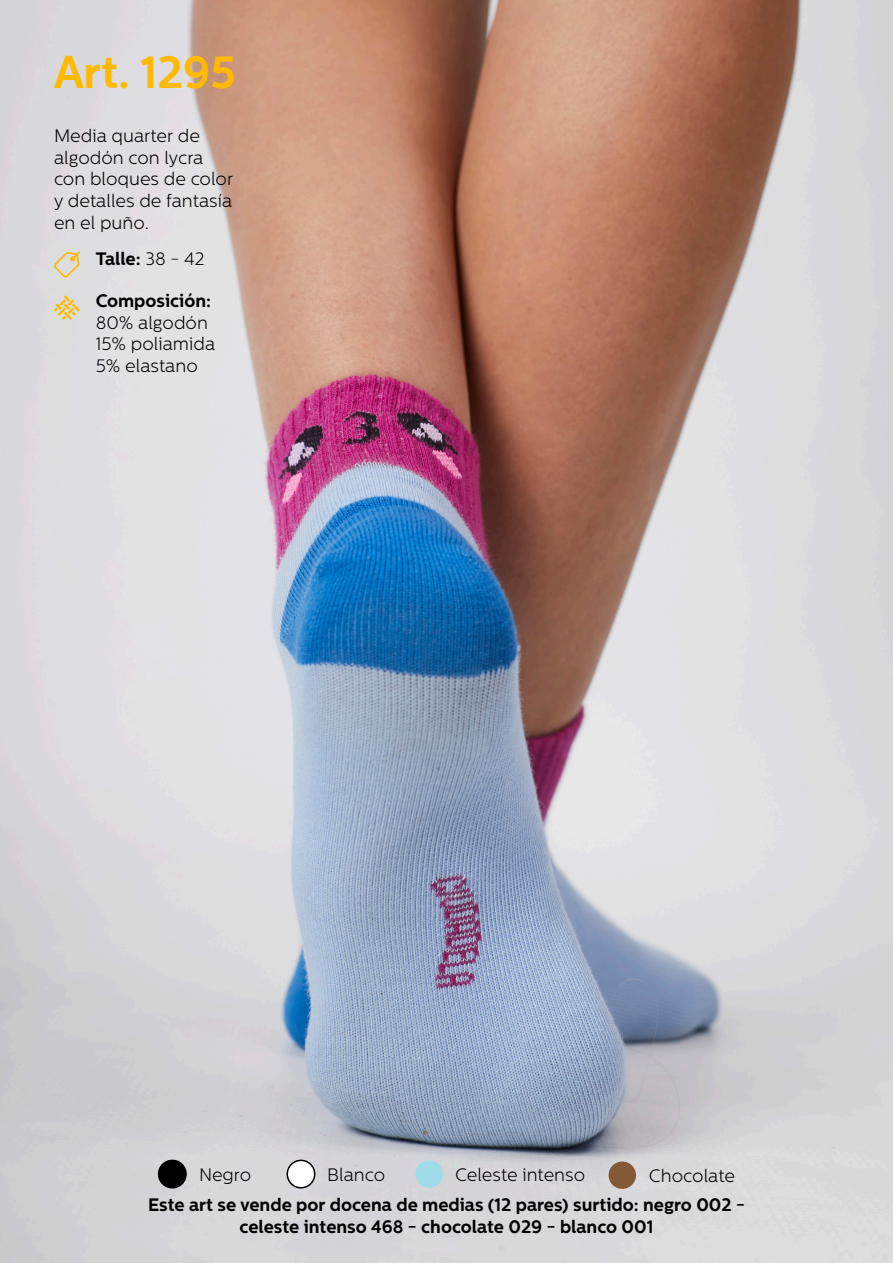
<style>
.page{position:relative;width:893px;height:1263px;background:#fff}
.page>*{position:absolute;margin:0;border:0;box-sizing:border-box;transform-origin:0 0}
.t1{font:700 45px "Centrale Sans";color:#ffba00}
.t2{font:300 18px/21.6px "Centrale Sans";color:#000}
.t3{font:700 18px "Centrale Sans";color:#000}
.s1{font-weight:300}
</style>
<div class="page">
<img style="left:0;top:0;width:893px;height:1263px">
<svg style="left:54px;top:251px;width:26px;height:26px"></svg>
<svg style="left:54px;top:295px;width:26px;height:25px"></svg>
<div style="left:159px;top:1160px;width:27px;height:28px;background:#000;border-radius:50%"></div>
<div style="left:158px;top:1159px;width:29px;height:29px;border:2px solid #000;border-radius:50%"></div>
<div style="left:287px;top:1160px;width:28px;height:28px;background:#fff;border-radius:50%"></div>
<div style="left:287px;top:1159px;width:28px;height:29px;border:2px solid #000;border-radius:50%"></div>
<div style="left:415px;top:1160px;width:28px;height:28px;background:#9fdbe8;border-radius:50%"></div>
<div style="left:609px;top:1161px;width:27px;height:28px;background:#835a35;border-radius:50%"></div>
<p class="t1" style="left:54px;top:45px;width:184px">Art. 1295</p>
<p class="t2" style="left:54px;top:125px;width:181px">Media quarter de algodón con lycra con bloques de color y detalles de fantasía en el puño.</p>
<p class="t3" style="left:96px;top:248px;width:111px">Talle: <span class="s1">38 - 42</span></p>
<p class="t3" style="left:96px;top:290px;width:117px">Composición:</p>
<p class="t2" style="left:96px;top:312px;width:114px">80% algodón</p>
<p class="t2" style="left:96px;top:333px;width:121px">15% poliamida</p>
<p class="t2" style="left:96px;top:355px;width:104px">5% elastano</p>
<p class="t2" style="left:199px;top:1164px;width:54px">Negro</p>
<p class="t2" style="left:327px;top:1164px;width:60px">Blanco</p>
<p class="t2" style="left:455px;top:1164px;width:131px">Celeste intenso</p>
<p class="t2" style="left:649px;top:1165px;width:88px">Chocolate</p>
<p class="t3" style="left:148px;top:1194px;width:598px">Este art se vende por docena de medias (12 pares) surtido: negro 002 -</p>
<p class="t3" style="left:240px;top:1215px;width:415px">celeste intenso 468 - chocolate 029 - blanco 001</p>
</div>
